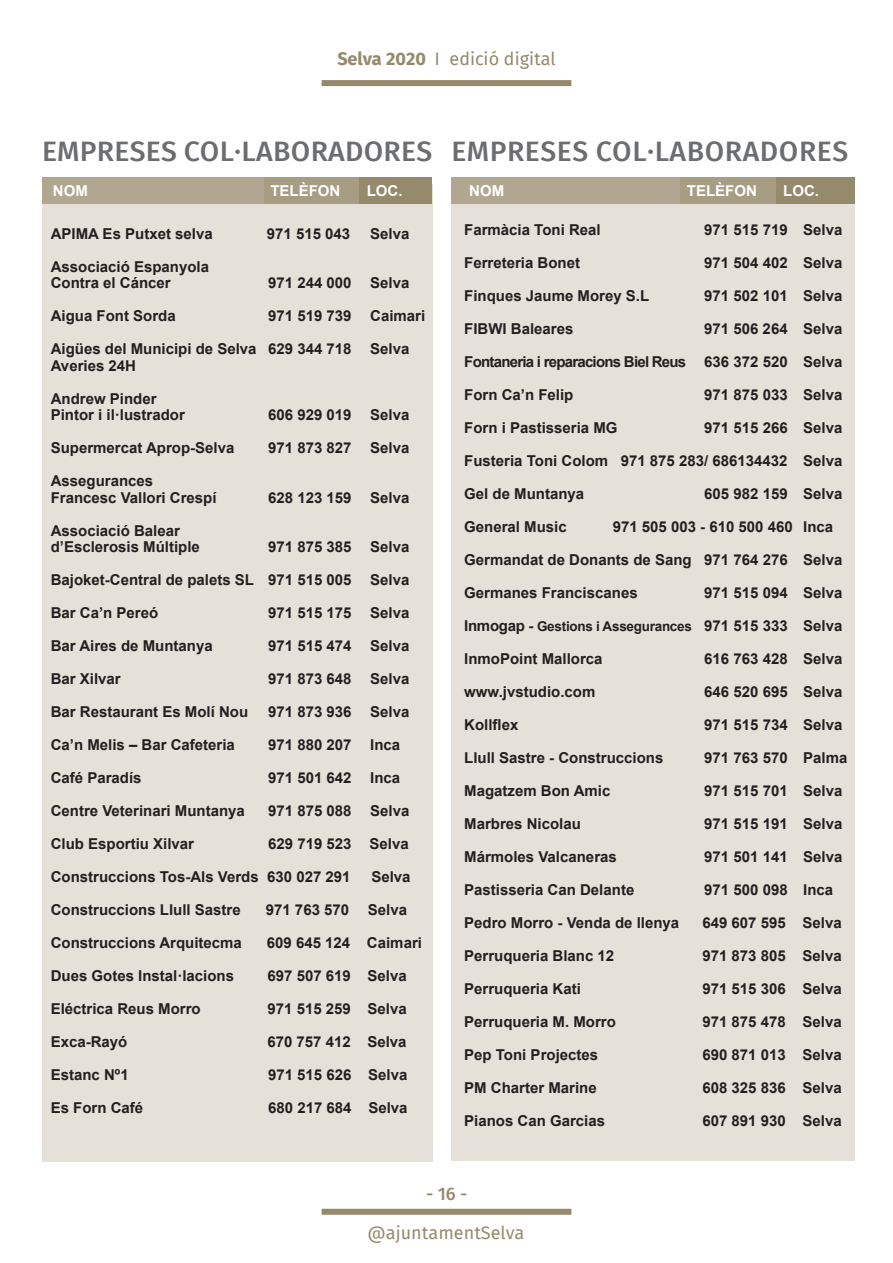
<style>
.page{position:relative;width:893px;height:1263px;background:#fff}
.page>*{position:absolute;margin:0;border:0;box-sizing:border-box;transform-origin:0 0}
.t1{font:500 28.2px "Fira Sans";letter-spacing:.01em;color:#6c6d70}
.t2{font:18px "Fira Sans";color:#968a6d}
.t3{font:500 18px "Fira Sans";color:#968a6d}
.t4{font:700 15px/16.5px "Arial";color:#231f20}
.t5{font:700 15px "Arial";letter-spacing:-.05em;color:#231f20}
.t6{font:700 15px "Arial";color:#fff}
.s1{font-weight:700}
.s2{font-size:13.5px}
</style>
<div class="page">
<div style="left:322px;top:1209px;width:249px;height:6px;background:#968a6d"></div>
<div style="left:322px;top:80px;width:249px;height:6px;background:#968a6d"></div>
<div style="left:42px;top:184px;width:390px;height:977px;background:#e5e1d8"></div>
<div style="left:451px;top:183px;width:404px;height:978px;background:#e5e1d8"></div>
<div style="left:42px;top:177px;width:222px;height:27px;background:#b1a790"></div>
<div style="left:451px;top:177px;width:229px;height:27px;background:#b1a790"></div>
<div style="left:264px;top:177px;width:95px;height:27px;background:#a79d83"></div>
<div style="left:680px;top:177px;width:96px;height:27px;background:#a79d83"></div>
<div style="left:359px;top:177px;width:73px;height:27px;background:#968a6d"></div>
<div style="left:776px;top:177px;width:79px;height:27px;background:#968a6d"></div>
<p class="t2" style="left:337px;top:46px;width:220px"><span class="s1">Selva 2020</span> I edició digital</p>
<h1 class="t1" style="left:42px;top:132px;width:808px">EMPRESES COL·LABORADORES EMPRESES COL·LABORADORES</h1>
<p class="t6" style="left:53px;top:181px;width:36px">NOM</p>
<p class="t6" style="left:270px;top:181px;width:72px">TELÈFON</p>
<p class="t6" style="left:367px;top:181px;width:37px">LOC.</p>
<p class="t6" style="left:469px;top:181px;width:36px">NOM</p>
<p class="t6" style="left:687px;top:181px;width:72px">TELÈFON</p>
<p class="t6" style="left:783px;top:181px;width:37px">LOC.</p>
<p class="t4" style="left:51px;top:226px;width:164px">APIMA Es Putxet selva</p>
<p class="t4" style="left:267px;top:226px;width:85px">971 515 043</p>
<p class="t4" style="left:370px;top:226px;width:41px">Selva</p>
<p class="t4" style="left:51px;top:259px;width:160px">Associació Espanyola<br>Contra el Cáncer</p>
<p class="t4" style="left:268px;top:275px;width:143px">971 244 000 Selva</p>
<p class="t4" style="left:51px;top:308px;width:127px">Aigua Font Sorda</p>
<p class="t4" style="left:268px;top:308px;width:159px">971 519 739 Caimari</p>
<p class="t4" style="left:51px;top:341px;width:360px">Aigües del Municipi de Selva 629 344 718 Selva<br>Averies 24H</p>
<p class="t4" style="left:51px;top:391px;width:136px">Andrew Pinder<br>Pintor i il·lustrador</p>
<p class="t4" style="left:268px;top:407px;width:143px">606 929 019 Selva</p>
<p class="t4" style="left:51px;top:440px;width:185px">Supermercat Aprop-Selva</p>
<p class="t4" style="left:268px;top:440px;width:143px">971 873 827 Selva</p>
<p class="t4" style="left:51px;top:473px;width:167px">Assegurances<br>Francesc Vallori Crespí</p>
<p class="t4" style="left:268px;top:490px;width:143px">628 123 159 Selva</p>
<p class="t4" style="left:51px;top:523px;width:151px">Associació Balear d’Esclerosis Múltiple</p>
<p class="t4" style="left:268px;top:539px;width:143px">971 875 385 Selva</p>
<p class="t4" style="left:51px;top:572px;width:360px">Bajoket-Central de palets SL 971 515 005 Selva</p>
<p class="t4" style="left:51px;top:605px;width:109px">Bar Ca’n Pereó</p>
<p class="t4" style="left:268px;top:605px;width:143px">971 515 175 Selva</p>
<p class="t4" style="left:51px;top:638px;width:163px">Bar Aires de Muntanya</p>
<p class="t4" style="left:268px;top:638px;width:143px">971 515 474 Selva</p>
<p class="t4" style="left:51px;top:671px;width:72px">Bar Xilvar</p>
<p class="t4" style="left:268px;top:671px;width:143px">971 873 648 Selva</p>
<p class="t4" style="left:51px;top:704px;width:199px">Bar Restaurant Es Molí Nou</p>
<p class="t4" style="left:268px;top:704px;width:143px">971 873 936 Selva</p>
<p class="t4" style="left:51px;top:737px;width:186px">Ca’n Melis – Bar Cafeteria</p>
<p class="t4" style="left:268px;top:737px;width:134px">971 880 207 Inca</p>
<p class="t4" style="left:51px;top:770px;width:92px">Café Paradís</p>
<p class="t4" style="left:268px;top:770px;width:134px">971 501 642 Inca</p>
<p class="t4" style="left:51px;top:803px;width:196px">Centre Veterinari Muntanya</p>
<p class="t4" style="left:268px;top:803px;width:143px">971 875 088 Selva</p>
<p class="t4" style="left:51px;top:836px;width:145px">Club Esportiu Xilvar</p>
<p class="t4" style="left:268px;top:836px;width:142px">629 719 523 Selva</p>
<p class="t4" style="left:51px;top:869px;width:301px">Construccions Tos-Als Verds 630 027 291</p>
<p class="t4" style="left:371px;top:869px;width:41px">Selva</p>
<p class="t4" style="left:51px;top:902px;width:192px">Construccions Llull Sastre</p>
<p class="t4" style="left:266px;top:902px;width:85px">971 763 570</p>
<p class="t4" style="left:368px;top:902px;width:41px">Selva</p>
<p class="t4" style="left:51px;top:935px;width:193px">Construccions Arquitecma</p>
<p class="t4" style="left:267px;top:935px;width:157px">609 645 124 Caimari</p>
<p class="t4" style="left:51px;top:968px;width:185px">Dues Gotes Instal·lacions</p>
<p class="t4" style="left:267px;top:968px;width:141px">697 507 619 Selva</p>
<p class="t4" style="left:51px;top:1001px;width:152px">Eléctrica Reus Morro</p>
<p class="t4" style="left:267px;top:1001px;width:141px">971 515 259 Selva</p>
<p class="t4" style="left:51px;top:1034px;width:78px">Exca-Rayó</p>
<p class="t4" style="left:267px;top:1034px;width:141px">670 757 412 Selva</p>
<p class="t4" style="left:51px;top:1067px;width:80px">Estanc Nº1</p>
<p class="t4" style="left:268px;top:1067px;width:141px">971 515 626 Selva</p>
<p class="t4" style="left:51px;top:1100px;width:94px">Es Forn Café</p>
<p class="t4" style="left:268px;top:1100px;width:141px">680 217 684 Selva</p>
<p class="t4" style="left:464px;top:222px;width:138px">Farmàcia Toni Real</p>
<p class="t4" style="left:704px;top:222px;width:140px">971 515 719 Selva</p>
<p class="t4" style="left:464px;top:255px;width:117px">Ferreteria Bonet</p>
<p class="t4" style="left:704px;top:255px;width:140px">971 504 402 Selva</p>
<p class="t4" style="left:464px;top:288px;width:187px">Finques Jaume Morey S.L</p>
<p class="t4" style="left:704px;top:288px;width:140px">971 502 101 Selva</p>
<p class="t4" style="left:464px;top:321px;width:111px">FIBWI Baleares</p>
<p class="t4" style="left:704px;top:321px;width:140px">971 506 264 Selva</p>
<p class="t5" style="left:464px;top:351px;width:380px">Fontaneria i reparacions Biel Reus 636 372 520 Selva</p>
<p class="t4" style="left:464px;top:387px;width:111px">Forn Ca’n Felip</p>
<p class="t4" style="left:704px;top:387px;width:140px">971 875 033 Selva</p>
<p class="t4" style="left:464px;top:420px;width:155px">Forn i Pastisseria MG</p>
<p class="t4" style="left:704px;top:420px;width:140px">971 515 266 Selva</p>
<p class="t4" style="left:464px;top:453px;width:380px">Fusteria Toni Colom 971 875 283/ 686134432 Selva</p>
<p class="t4" style="left:464px;top:486px;width:122px">Gel de Muntanya</p>
<p class="t4" style="left:704px;top:486px;width:140px">605 982 159 Selva</p>
<p class="t4" style="left:464px;top:519px;width:104px">General Music</p>
<p class="t4" style="left:613px;top:519px;width:222px">971 505 003 - 610 500 460 Inca</p>
<p class="t4" style="left:464px;top:552px;width:380px">Germandat de Donants de Sang 971 764 276 Selva</p>
<p class="t4" style="left:464px;top:585px;width:175px">Germanes Franciscanes</p>
<p class="t4" style="left:704px;top:585px;width:140px">971 515 094 Selva</p>
<p class="t4" style="left:464px;top:618px;width:380px">Inmogap - <span class="s2">Gestions i Assegurances</span> 971 515 333 Selva</p>
<p class="t4" style="left:464px;top:651px;width:140px">InmoPoint Mallorca</p>
<p class="t4" style="left:704px;top:651px;width:140px">616 763 428 Selva</p>
<p class="t4" style="left:464px;top:684px;width:133px">www.jvstudio.com</p>
<p class="t4" style="left:704px;top:684px;width:140px">646 520 695 Selva</p>
<p class="t4" style="left:464px;top:717px;width:56px">Kollflex</p>
<p class="t4" style="left:704px;top:717px;width:140px">971 515 734 Selva</p>
<p class="t4" style="left:464px;top:750px;width:201px">Llull Sastre - Construccions</p>
<p class="t4" style="left:704px;top:750px;width:145px">971 763 570 Palma</p>
<p class="t4" style="left:464px;top:783px;width:148px">Magatzem Bon Amic</p>
<p class="t4" style="left:704px;top:783px;width:140px">971 515 701 Selva</p>
<p class="t4" style="left:464px;top:816px;width:118px">Marbres Nicolau</p>
<p class="t4" style="left:704px;top:816px;width:140px">971 515 191 Selva</p>
<p class="t4" style="left:464px;top:849px;width:154px">Mármoles Valcaneras</p>
<p class="t4" style="left:704px;top:849px;width:140px">971 501 141 Selva</p>
<p class="t4" style="left:464px;top:882px;width:172px">Pastisseria Can Delante</p>
<p class="t4" style="left:704px;top:882px;width:131px">971 500 098 Inca</p>
<p class="t4" style="left:464px;top:915px;width:217px">Pedro Morro - Venda de llenya</p>
<p class="t4" style="left:702px;top:915px;width:141px">649 607 595 Selva</p>
<p class="t4" style="left:464px;top:948px;width:152px">Perruqueria Blanc 12</p>
<p class="t4" style="left:702px;top:948px;width:141px">971 873 805 Selva</p>
<p class="t4" style="left:464px;top:981px;width:118px">Perruqueria Kati</p>
<p class="t4" style="left:702px;top:981px;width:141px">971 515 306 Selva</p>
<p class="t4" style="left:464px;top:1014px;width:153px">Perruqueria M. Morro</p>
<p class="t4" style="left:702px;top:1014px;width:141px">971 875 478 Selva</p>
<p class="t4" style="left:464px;top:1047px;width:135px">Pep Toni Projectes</p>
<p class="t4" style="left:702px;top:1047px;width:141px">690 871 013 Selva</p>
<p class="t4" style="left:464px;top:1080px;width:134px">PM Charter Marine</p>
<p class="t4" style="left:702px;top:1080px;width:141px">608 325 836 Selva</p>
<p class="t4" style="left:464px;top:1113px;width:142px">Pianos Can Garcias</p>
<p class="t4" style="left:702px;top:1113px;width:141px">607 891 930 Selva</p>
<p class="t3" style="left:426px;top:1181px;width:43px">- 16 -</p>
<p class="t2" style="left:368px;top:1220px;width:158px">@ajuntamentSelva</p>
</div>
